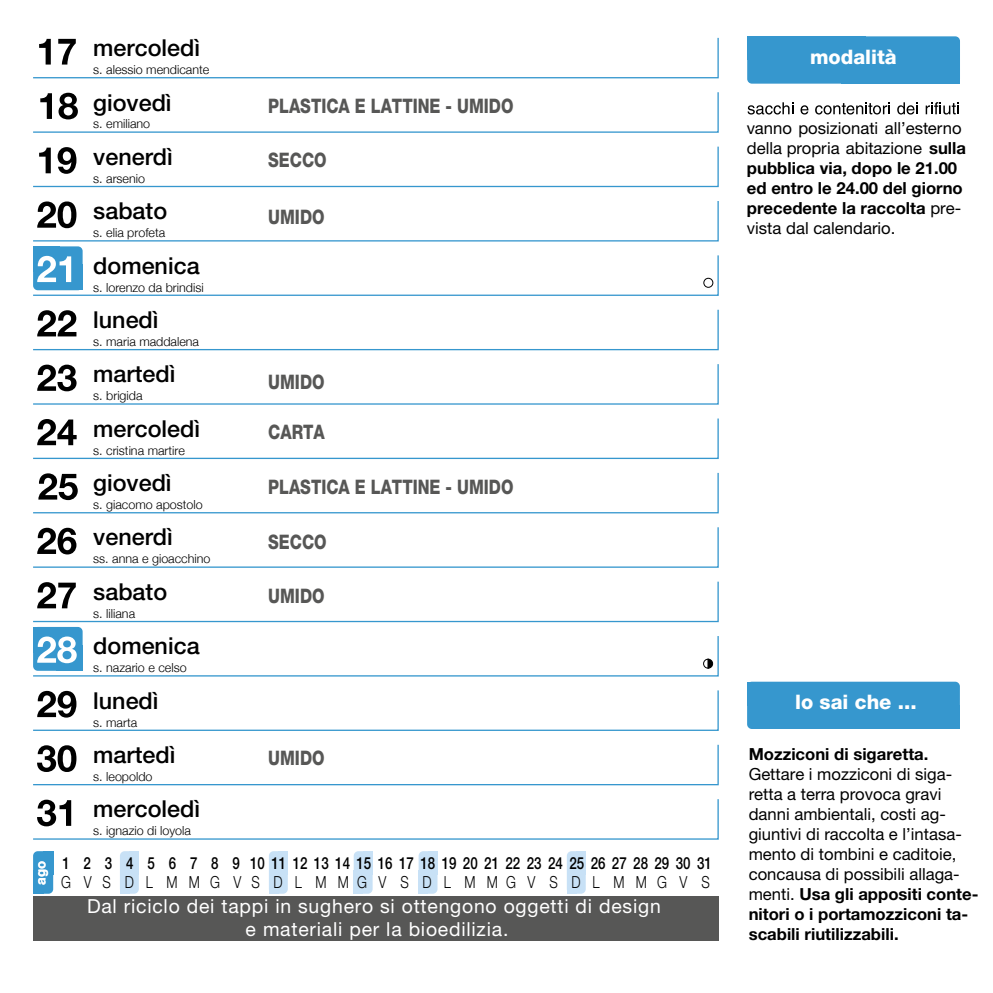
<style>
.page{position:relative;width:993px;height:993px;background:#fff}
.page>*{position:absolute;margin:0;border:0;box-sizing:border-box;transform-origin:0 0}
.t1{font:500 23.28px "Helvetica Neue LT Std";color:#000}
.t2{font:800 19.95px "Helvetica Neue LT Std";color:#575756;scale:.8 1}
.t3{font:800 19.95px "Helvetica Neue LT Std";color:#fff}
.t4{font:19.43px/22.8px "Helvetica Neue LT Std";letter-spacing:.04em;color:#fff;text-align:center}
.t5{font:16.62px/19.9px "Helvetica Neue LT Std";color:#000}
.t6{font:500 16.62px "Helvetica Neue LT Std";color:#000;scale:.8 1}
.t7{font:300 16.62px "Helvetica Neue LT Std";color:#000;scale:.8 1}
.t8{font:700 16.62px "Helvetica Neue LT Std";color:#000}
.t9{font:700 13.3px "Helvetica Neue LT Std";color:#fff}
.t10{font:300 12.42px "Helvetica Neue";color:#000}
.s1{font-weight:700}
</style>
<div class="page">
<div style="left:120px;top:850px;width:19px;height:43px;background:#c8e1f6;border-radius:5px"></div>
<div style="left:120px;top:869px;width:9px;height:24px;background:#c8e1f6"></div>
<div style="left:129px;top:850px;width:10px;height:24px;background:#c8e1f6"></div>
<div style="left:269px;top:850px;width:19px;height:43px;background:#c8e1f6;border-radius:5px"></div>
<div style="left:269px;top:869px;width:9px;height:24px;background:#c8e1f6"></div>
<div style="left:278px;top:850px;width:10px;height:24px;background:#c8e1f6"></div>
<div style="left:353px;top:850px;width:19px;height:43px;background:#c8e1f6;border-radius:5px"></div>
<div style="left:353px;top:869px;width:10px;height:24px;background:#c8e1f6"></div>
<div style="left:363px;top:850px;width:9px;height:24px;background:#c8e1f6"></div>
<div style="left:418px;top:850px;width:19px;height:43px;background:#c8e1f6;border-radius:5px"></div>
<div style="left:418px;top:869px;width:10px;height:24px;background:#c8e1f6"></div>
<div style="left:428px;top:850px;width:9px;height:24px;background:#c8e1f6"></div>
<div style="left:566px;top:850px;width:19px;height:43px;background:#c8e1f6;border-radius:5px"></div>
<div style="left:566px;top:869px;width:10px;height:24px;background:#c8e1f6"></div>
<div style="left:576px;top:850px;width:9px;height:24px;background:#c8e1f6"></div>
<div style="left:33px;top:246px;width:50px;height:44px;background:#3697ce;border-radius:5px"></div>
<div style="left:33px;top:246px;width:26px;height:26px;background:#3697ce"></div>
<div style="left:33px;top:626px;width:50px;height:44px;background:#3697ce;border-radius:5px"></div>
<div style="left:33px;top:626px;width:26px;height:26px;background:#3697ce"></div>
<div style="left:746px;top:681px;width:213px;height:47px;background:#3697ce;border-radius:5px"></div>
<div style="left:746px;top:681px;width:119px;height:24px;background:#3697ce"></div>
<div style="left:841px;top:705px;width:118px;height:23px;background:#3697ce"></div>
<svg style="left:33px;top:472px;width:686px;height:42px"></svg>
<svg style="left:33px;top:92px;width:686px;height:41px"></svg>
<div style="left:33px;top:850px;width:20px;height:43px;background:#3697ce;border-radius:5px"></div>
<div style="left:33px;top:869px;width:10px;height:24px;background:#3697ce"></div>
<div style="left:43px;top:850px;width:10px;height:24px;background:#3697ce"></div>
<svg style="left:33px;top:799px;width:686px;height:41px"></svg>
<svg style="left:33px;top:744px;width:686px;height:41px"></svg>
<svg style="left:33px;top:690px;width:686px;height:41px"></svg>
<svg style="left:33px;top:581px;width:686px;height:41px"></svg>
<svg style="left:33px;top:527px;width:686px;height:41px"></svg>
<svg style="left:33px;top:418px;width:686px;height:41px"></svg>
<svg style="left:33px;top:364px;width:686px;height:41px"></svg>
<svg style="left:33px;top:309px;width:686px;height:42px"></svg>
<svg style="left:33px;top:254px;width:686px;height:42px"></svg>
<svg style="left:33px;top:201px;width:686px;height:41px"></svg>
<svg style="left:33px;top:146px;width:686px;height:42px"></svg>
<svg style="left:33px;top:37px;width:686px;height:42px"></svg>
<div style="left:703px;top:278px;width:9px;height:9px;background:#fff;border-radius:50%"></div>
<div style="left:703px;top:278px;width:9px;height:9px;border:1px solid #000;border-radius:50%"></div>
<div style="left:33px;top:896px;width:685px;height:44px;background:#575756"></div>
<svg style="left:33px;top:634px;width:686px;height:43px"></svg>
<div style="left:747px;top:36px;width:212px;height:48px;background:#3697ce;border-radius:5px"></div>
<div style="left:747px;top:36px;width:118px;height:24px;background:#3697ce"></div>
<div style="left:841px;top:60px;width:118px;height:24px;background:#3697ce"></div>
<svg style="left:747px;top:102px;width:46px;height:12px"></svg>
<svg style="left:800px;top:105px;width:8px;height:9px"></svg>
<svg style="left:815px;top:102px;width:74px;height:12px"></svg>
<svg style="left:897px;top:102px;width:20px;height:12px"></svg>
<svg style="left:925px;top:102px;width:33px;height:12px"></svg>
<p class="t9" style="left:32px;top:884px;width:25px;rotate:-90deg">ago</p>
<h1 class="t1" style="left:93px;top:34px;width:108px">mercoledì</h1>
<h1 class="t1" style="left:93px;top:88px;width:80px">giovedì</h1>
<h1 class="t1" style="left:93px;top:143px;width:81px">venerdì</h1>
<h1 class="t1" style="left:93px;top:197px;width:75px">sabato</h1>
<h1 class="t1" style="left:93px;top:251px;width:108px">domenica</h1>
<h1 class="t1" style="left:93px;top:306px;width:67px">lunedì</h1>
<h1 class="t1" style="left:93px;top:360px;width:84px">martedì</h1>
<h1 class="t1" style="left:93px;top:414px;width:108px">mercoledì</h1>
<h1 class="t1" style="left:93px;top:469px;width:80px">giovedì</h1>
<h1 class="t1" style="left:93px;top:523px;width:81px">venerdì</h1>
<h1 class="t1" style="left:93px;top:577px;width:75px">sabato</h1>
<h1 class="t1" style="left:93px;top:632px;width:108px">domenica</h1>
<h1 class="t1" style="left:93px;top:686px;width:67px">lunedì</h1>
<h1 class="t1" style="left:93px;top:740px;width:84px">martedì</h1>
<h1 class="t1" style="left:93px;top:794px;width:108px">mercoledì</h1>
<p class="t10" style="left:93px;top:62px;width:117px">s. alessio mendicante</p>
<p class="t10" style="left:93px;top:116px;width:58px">s. emiliano</p>
<p class="t10" style="left:93px;top:171px;width:53px">s. arsenio</p>
<p class="t10" style="left:93px;top:225px;width:74px">s. elia profeta</p>
<p class="t10" style="left:93px;top:279px;width:112px">s. lorenzo da brindisi</p>
<p class="t10" style="left:93px;top:334px;width:107px">s. maria maddalena</p>
<p class="t10" style="left:93px;top:388px;width:51px">s. brigida</p>
<p class="t10" style="left:93px;top:442px;width:93px">s. cristina martire</p>
<p class="t10" style="left:93px;top:497px;width:111px">s. giacomo apostolo</p>
<p class="t10" style="left:93px;top:551px;width:119px">ss. anna e gioacchino</p>
<p class="t10" style="left:93px;top:605px;width:43px">s. liliana</p>
<p class="t10" style="left:93px;top:660px;width:95px">s. nazario e celso</p>
<p class="t10" style="left:93px;top:714px;width:45px">s. marta</p>
<p class="t10" style="left:93px;top:768px;width:61px">s. leopoldo</p>
<p class="t2" style="left:268px;top:94px;width:308px">PLASTICA E LATTINE - UMIDO</p>
<p class="t2" style="left:268px;top:148px;width:74px">SECCO</p>
<p class="t2" style="left:268px;top:204px;width:72px">UMIDO</p>
<p class="t2" style="left:268px;top:370px;width:72px">UMIDO</p>
<p class="t2" style="left:268px;top:420px;width:72px">CARTA</p>
<p class="t2" style="left:268px;top:475px;width:308px">PLASTICA E LATTINE - UMIDO</p>
<p class="t2" style="left:268px;top:530px;width:74px">SECCO</p>
<p class="t2" style="left:268px;top:584px;width:72px">UMIDO</p>
<p class="t2" style="left:268px;top:746px;width:72px">UMIDO</p>
<p class="t10" style="left:93px;top:823px;width:99px">s. ignazio di loyola</p>
<p class="t6" style="left:62px;top:852px;width:64px">123</p>
<p class="t7" style="left:61px;top:871px;width:14px">G</p>
<p class="t6" style="left:169px;top:852px;width:11px">6</p>
<p class="t6" style="left:211px;top:852px;width:11px">8</p>
<p class="t6" style="left:250px;top:852px;width:578px">10 11 12 13 14 15 16 17 18 19 20 21 22 23 24 25 26 27 28 29 30 31</p>
<p class="t6" style="left:232px;top:852px;width:11px">9</p>
<p class="t6" style="left:126px;top:852px;width:11px">4</p>
<p class="t6" style="left:147px;top:852px;width:11px">5</p>
<p class="t6" style="left:190px;top:852px;width:11px">7</p>
<p class="t7" style="left:102px;top:871px;width:12px">S</p>
<p class="t7" style="left:210px;top:871px;width:14px">G</p>
<p class="t7" style="left:233px;top:871px;width:11px">V</p>
<p class="t7" style="left:251px;top:871px;width:12px">S</p>
<p class="t7" style="left:273px;top:871px;width:13px">D</p>
<p class="t7" style="left:294px;top:871px;width:10px">L</p>
<p class="t7" style="left:315px;top:871px;width:15px">M</p>
<p class="t7" style="left:338px;top:871px;width:15px">M</p>
<p class="t7" style="left:357px;top:871px;width:14px">G</p>
<p class="t7" style="left:378px;top:871px;width:11px">V</p>
<p class="t7" style="left:400px;top:871px;width:12px">S</p>
<p class="t7" style="left:422px;top:871px;width:13px">D</p>
<p class="t7" style="left:443px;top:871px;width:10px">L</p>
<p class="t7" style="left:464px;top:871px;width:15px">M</p>
<p class="t7" style="left:486px;top:871px;width:15px">M</p>
<p class="t7" style="left:506px;top:871px;width:14px">G</p>
<p class="t7" style="left:527px;top:871px;width:11px">V</p>
<p class="t7" style="left:549px;top:871px;width:12px">S</p>
<p class="t7" style="left:679px;top:871px;width:39px">V S</p>
<p class="t7" style="left:656px;top:871px;width:14px">G</p>
<p class="t4" style="left:87px;top:894px;width:575px">Dal riciclo dei tappi in sughero si ottengono oggetti di design e materiali per la bioedilizia.</p>
<p class="t7" style="left:84px;top:871px;width:11px">V</p>
<p class="t7" style="left:125px;top:871px;width:13px">D</p>
<p class="t7" style="left:146px;top:871px;width:10px">L</p>
<p class="t7" style="left:166px;top:871px;width:15px">M</p>
<p class="t7" style="left:571px;top:871px;width:13px">D</p>
<p class="t7" style="left:592px;top:871px;width:10px">L</p>
<p class="t7" style="left:613px;top:871px;width:15px">M</p>
<p class="t7" style="left:635px;top:871px;width:15px">M</p>
<p class="t7" style="left:189px;top:871px;width:15px">M</p>
<p class="t3" style="left:809px;top:45px;width:88px">modalità</p>
<p class="t5" style="left:746px;top:118px;width:221px">vanno posizionati all’esterno della propria abitazione <span class="s1">sulla pubblica via, dopo le 21.00 ed entro le 24.00 del giorno precedente la raccolta</span> pre&shy;vista dal calendario.</p>
<p class="t3" style="left:794px;top:690px;width:123px">lo sai che ...</p>
<p class="t8" style="left:748px;top:743px;width:181px">Mozziconi di sigaretta.</p>
<p class="t5" style="left:748px;top:763px;width:231px">Gettare i mozziconi di siga&shy;retta a terra provoca gravi danni ambientali, costi ag&shy;giuntivi di raccolta e l’intasa&shy;mento di tombini e caditoie, concausa di possibili allaga&shy;menti. <span class="s1">Usa gli appositi conte&shy;nitori o i portamozziconi ta&shy;scabili riutilizzabili.</span></p>
</div>
